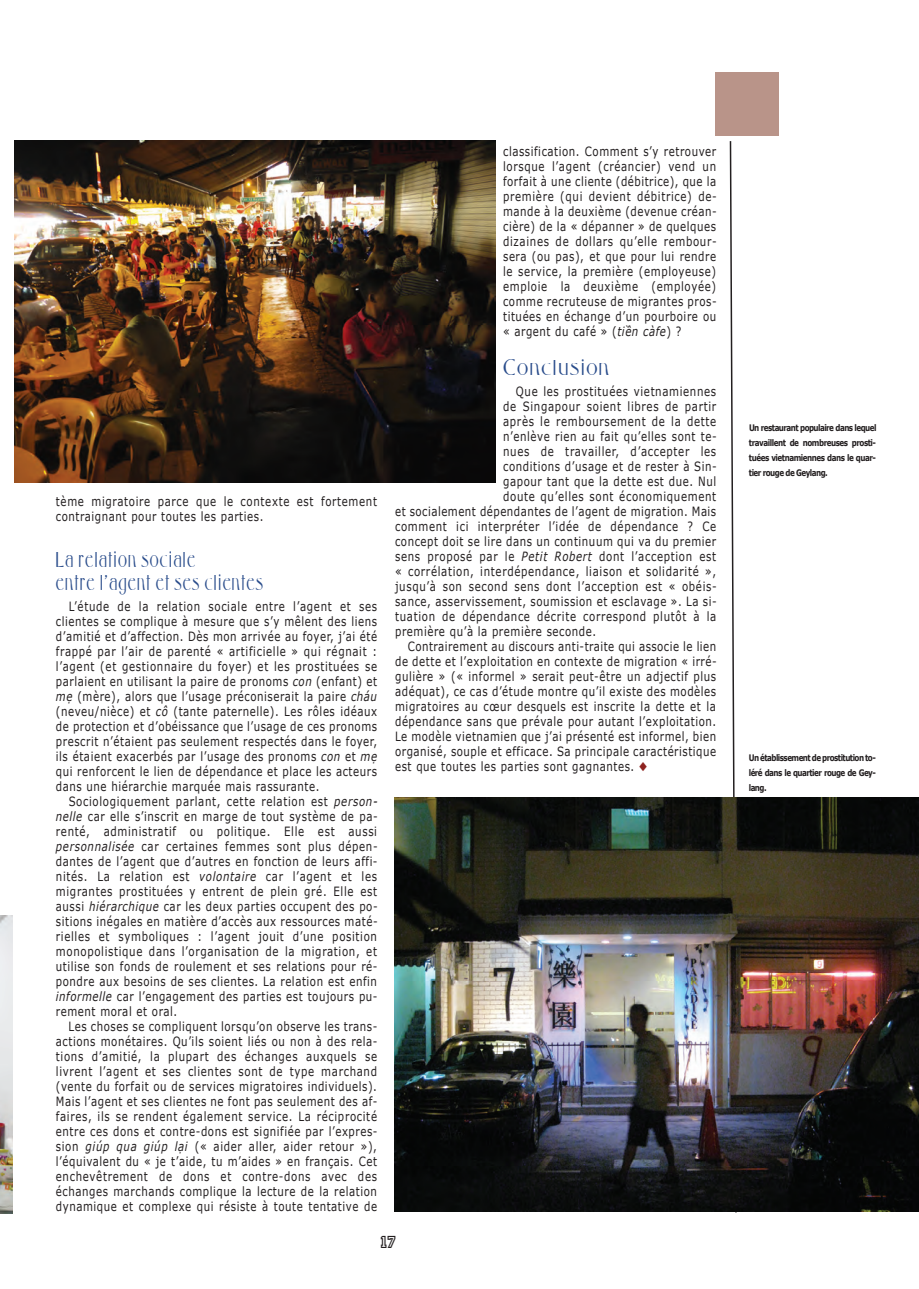
<style>
.page{position:relative;width:919px;height:1289px;background:#fff}
.page>*{position:absolute;margin:0;border:0;box-sizing:border-box;transform-origin:0 0}
.t1{font:24px/22.5px "Foster";letter-spacing:.05em;color:#294c8b;scale:.8 1}
.t2{font:24px "Foster";letter-spacing:.05em;color:#294c8b}
.t3{font:18px "Princetown LET";color:#231f20}
.t4{font:12.75px/15px "Verdana";letter-spacing:.055em;color:#231f20;text-align:justify;scale:.8 1}
.t5{font:700 9px/15px "Verdana";letter-spacing:-.075em;color:#231f20;text-align:justify;scale:.8 1}
.s1{font-style:italic}
.s2{color:#8e231f}
</style>
<div class="page">
<svg style="left:729px;top:141px;width:8px;height:1072px"></svg>
<div style="left:714px;top:72px;width:64px;height:64px;background:#b99489"></div>
<img style="left:0;top:915px;width:13px;height:298px">
<img style="left:395px;top:797px;width:523px;height:414px">
<img style="left:15px;top:140px;width:480px;height:342px">
<p class="t4" style="left:56px;top:493px;width:403px">tème migratoire parce que le contexte est fortement contraignant pour toutes les parties.</p>
<h1 class="t1" style="left:56px;top:550px;width:261px">La relation sociale<br>entre l’agent et ses clientes</h1>
<p class="t4" style="left:56px;top:598px;width:403px;text-indent:13px">L’étude de la relation sociale entre l’agent et ses clientes se complique à mesure que s’y mêlent des liens d’amitié et d’affection. Dès mon arrivée au foyer, j’ai été frappé par l’air de parenté « artificielle » qui régnait : l’agent (et gestionnaire du foyer) et les prostituées se parlaient en utilisant la paire de pronoms <span class="s1">con</span> (enfant) et <span class="s1">mẹ</span> (mère), alors que l’usage préconiserait la paire <span class="s1">cháu </span>(neveu/nièce) et <span class="s1">cô</span> (tante paternelle). Les rôles idéaux de protection et d’obéissance que l’usage de ces pronoms prescrit n’étaient pas seulement respectés dans le foyer, ils étaient exacerbés par l’usage des pronoms <span class="s1">con</span> et <span class="s1">mẹ </span>qui renforcent le lien de dépendance et place les acteurs dans une hiérarchie marquée mais rassurante.</p>
<p class="t4" style="left:56px;top:793px;width:404px;text-indent:13px">Sociologiquement parlant, cette relation est <span class="s1">person&shy;nelle</span> car elle s’inscrit en marge de tout système de pa&shy;renté, administratif ou politique. Elle est aussi <span class="s1">personnalisée</span> car certaines femmes sont plus dépen&shy;dantes de l’agent que d’autres en fonction de leurs affi&shy;nités. La relation est <span class="s1">volontaire</span> car l’agent et les migrantes prostituées y entrent de plein gré. Elle est aussi <span class="s1">hiérarchique</span> car les deux parties occupent des po&shy;sitions inégales en matière d’accès aux ressources maté&shy;rielles et symboliques : l’agent jouit d’une position monopolistique dans l’organisation de la migration, et utilise son fonds de roulement et ses relations pour ré&shy;pondre aux besoins de ses clientes. La relation est enfin <span class="s1">informelle</span> car l’engagement des parties est toujours pu&shy;rement moral et oral.</p>
<p class="t4" style="left:56px;top:1018px;width:403px;text-indent:13px">Les choses se compliquent lorsqu’on observe les trans&shy;actions monétaires. Qu’ils soient liés ou non à des rela&shy;tions d’amitié, la plupart des échanges auxquels se livrent l’agent et ses clientes sont de type marchand (vente du forfait ou de services migratoires individuels).<br>Mais l’agent et ses clientes ne font pas seulement des af&shy;faires, ils se rendent également service. La réciprocité entre ces dons et contre-dons est signifiée par l’expres&shy;sion <span class="s1">giúp qua giúp lại</span> (« aider aller, aider retour »), l’équivalent du « je t’aide, tu m’aides » en français. Cet enchevêtrement de dons et contre-dons avec des échanges marchands complique la lecture de la relation dynamique et complexe qui résiste à toute tentative de</p>
<p class="t4" style="left:503px;top:144px;width:268px">classification. Comment s’y retrouver lorsque l’agent (créancier) vend un forfait à une cliente (débitrice), que la première (qui devient débitrice) de&shy;mande à la deuxième (devenue créan&shy;cière) de la « dépanner » de quelques dizaines de dollars qu’elle rembour&shy;sera (ou pas), et que pour lui rendre le service, la première (employeuse) emploie la deuxième (employée) comme recruteuse de migrantes pros&shy;tituées en échange d’un pourboire ou « argent du café » (<span class="s1">tiền càfe</span>) ?</p>
<h1 class="t2" style="left:503px;top:359px;width:108px">Conclusion</h1>
<p class="t4" style="left:516px;top:383px;width:252px">Que les prostituées vietnamiennes</p>
<p class="t4" style="left:503px;top:398px;width:268px">de Singapour soient libres de partir</p>
<p class="t4" style="left:503px;top:413px;width:268px">après le remboursement de la dette</p>
<p class="t4" style="left:503px;top:428px;width:268px">n’enlève rien au fait qu’elles sont te-</p>
<p class="t4" style="left:503px;top:443px;width:268px">nues de travailler, d’accepter les</p>
<p class="t4" style="left:503px;top:458px;width:268px">conditions d’usage et de rester à Sin-</p>
<p class="t4" style="left:503px;top:473px;width:268px">gapour tant que la dette est due. Nul</p>
<p class="t4" style="left:503px;top:488px;width:268px">doute qu’elles sont économiquement</p>
<p class="t4" style="left:395px;top:503px;width:403px">et socialement dépendantes de l’agent de migration. Mais</p>
<p class="t4" style="left:395px;top:518px;width:403px">comment ici interpréter l’idée de dépendance ? Ce</p>
<p class="t4" style="left:395px;top:533px;width:403px">concept doit se lire dans un continuum qui va du premier</p>
<p class="t4" style="left:395px;top:548px;width:403px">sens proposé par le <span class="s1">Petit Robert</span> dont l’acception est</p>
<p class="t4" style="left:395px;top:563px;width:403px">« corrélation, interdépendance, liaison et solidarité »,</p>
<p class="t4" style="left:395px;top:578px;width:403px">jusqu’à son second sens dont l’acception est « obéis-</p>
<p class="t4" style="left:395px;top:593px;width:403px">sance, asservissement, soumission et esclavage ». La si-</p>
<p class="t4" style="left:395px;top:608px;width:403px">tuation de dépendance décrite correspond plutôt à la</p>
<p class="t4" style="left:395px;top:623px;width:253px">première qu’à la première seconde.</p>
<p class="t4" style="left:408px;top:638px;width:387px">Contrairement au discours anti-traite qui associe le lien</p>
<p class="t4" style="left:395px;top:653px;width:403px">de dette et l’exploitation en contexte de migration « irré-</p>
<p class="t4" style="left:395px;top:668px;width:403px">gulière » (« informel » serait peut-être un adjectif plus</p>
<p class="t4" style="left:395px;top:683px;width:403px">adéquat), ce cas d’étude montre qu’il existe des modèles</p>
<p class="t4" style="left:395px;top:698px;width:403px">migratoires au cœur desquels est inscrite la dette et la</p>
<p class="t4" style="left:395px;top:713px;width:403px">dépendance sans que prévale pour autant l’exploitation.</p>
<p class="t4" style="left:395px;top:728px;width:403px">Le modèle vietnamien que j’ai présenté est informel, bien</p>
<p class="t4" style="left:395px;top:743px;width:403px">organisé, souple et efficace. Sa principale caractéristique</p>
<p class="t4" style="left:395px;top:758px;width:316px">est que toutes les parties sont gagnantes. <span class="s2">◆</span></p>
<h2 class="t3" style="left:380px;top:1231px;width:17px">17</h2>
<p class="t5" style="left:749px;top:420px;width:161px">Un restaurant populaire dans lequel travaillent de nombreuses prosti&shy;tuées vietnamiennes dans le quar&shy;tier rouge de Geylang.</p>
<p class="t5" style="left:748px;top:750px;width:160px">Un établissement de prostitution to&shy;léré dans le quartier rouge de Gey&shy;lang.</p>
</div>
